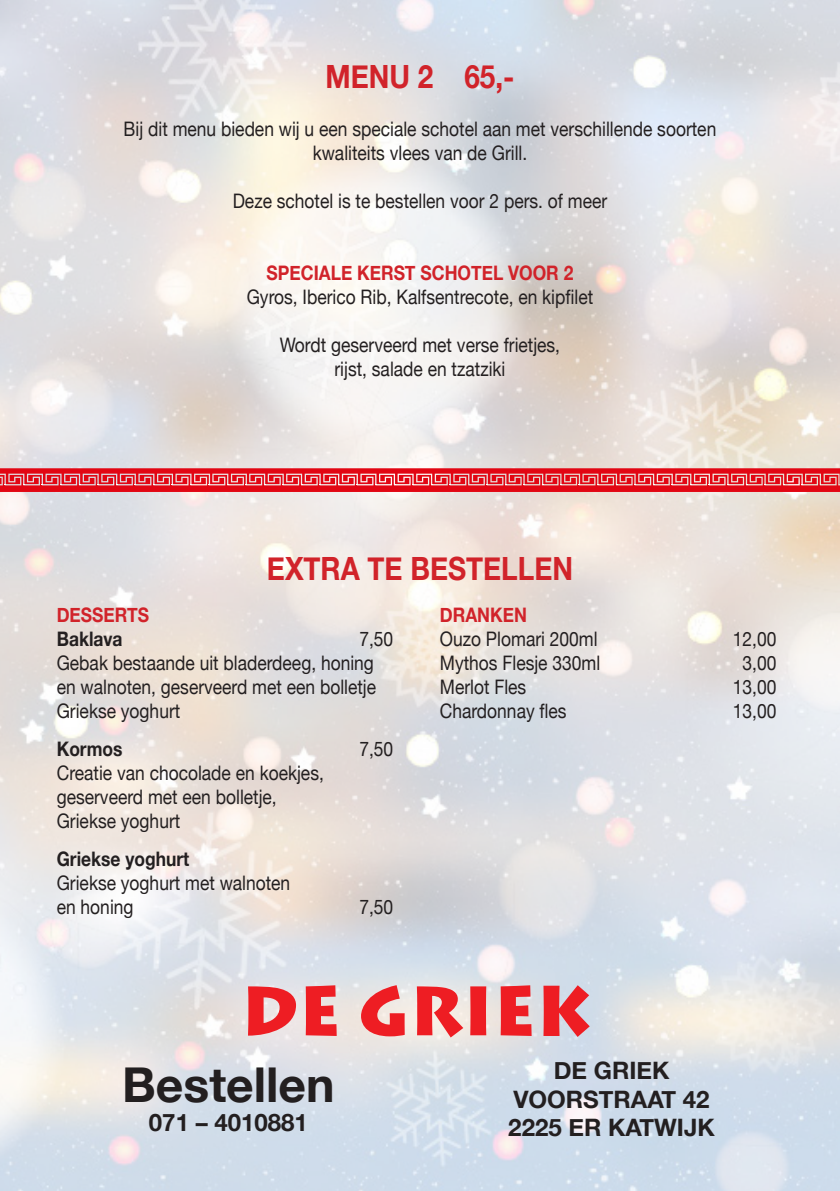
<style>
.page{position:relative;width:840px;height:1191px;background:#fff}
.page>*{position:absolute;margin:0;border:0;box-sizing:border-box;transform-origin:0 0}
.t1{font:700 48px "Helvetica Neue";color:#231f20}
.t2{font:700 32px "Helvetica Neue";color:#d1232a;scale:.87 1}
.t3{font:700 24px "Helvetica Neue";color:#231f20}
.t4{font:20px/24px "Helvetica Neue";color:#231f20;text-align:justify;scale:.87 1}
.t5{font:700 20px "Helvetica Neue";color:#d1232a;scale:.87 1}
.t6{font:700 20px "Helvetica Neue";color:#231f20;scale:.87 1}
</style>
<div class="page">
<img style="left:0;top:0;width:839px;height:1191px">
<svg style="left:248px;top:986px;width:48px;height:49px"></svg>
<svg style="left:305px;top:985px;width:31px;height:51px"></svg>
<svg style="left:361px;top:985px;width:43px;height:51px"></svg>
<svg style="left:416px;top:986px;width:47px;height:51px"></svg>
<svg style="left:470px;top:986px;width:16px;height:49px"></svg>
<svg style="left:500px;top:985px;width:31px;height:51px"></svg>
<svg style="left:543px;top:985px;width:46px;height:52px"></svg>
<svg style="left:0;top:468px;width:839px;height:24px"></svg>
<p class="t2" style="left:325px;top:51px;width:218px">MENU 2 65,-</p>
<p class="t4" style="left:124px;top:118px;width:682px">Bij dit menu bieden wij u een speciale schotel aan met verschillende soorten</p>
<p class="t4" style="left:312px;top:142px;width:248px">kwaliteits vlees van de Grill.</p>
<p class="t4" style="left:232px;top:190px;width:432px">Deze schotel is te bestellen voor 2 pers. of meer</p>
<p class="t5" style="left:266px;top:257px;width:354px">SPECIALE KERST SCHOTEL VOOR 2</p>
<p class="t4" style="left:246px;top:286px;width:399px">Gyros, Iberico Rib, Kalfsentrecote, en kipfilet</p>
<p class="t4" style="left:280px;top:334px;width:323px">Wordt geserveerd met verse frietjes,</p>
<p class="t4" style="left:334px;top:358px;width:198px">rijst, salade en tzatziki</p>
<p class="t2" style="left:267px;top:543px;width:353px">EXTRA TE BESTELLEN</p>
<p class="t5" style="left:57px;top:599px;width:107px">DESSERTS</p>
<p class="t6" style="left:57px;top:623px;width:77px">Baklava</p>
<p class="t4" style="left:359px;top:628px;width:40px">7,50</p>
<p class="t4" style="left:57px;top:652px;width:368px">Gebak bestaande uit bladerdeeg, honing en walnoten, geserveerd met een bolletje Griekse yoghurt</p>
<p class="t6" style="left:57px;top:733px;width:77px">Kormos</p>
<p class="t4" style="left:359px;top:738px;width:40px">7,50</p>
<p class="t4" style="left:57px;top:762px;width:308px">Creatie van chocolade en koekjes,</p>
<p class="t4" style="left:57px;top:786px;width:254px">geserveerd met een bolletje,</p>
<p class="t4" style="left:57px;top:810px;width:143px">Griekse yoghurt</p>
<p class="t6" style="left:57px;top:843px;width:154px">Griekse yoghurt</p>
<p class="t4" style="left:57px;top:872px;width:270px">Griekse yoghurt met walnoten</p>
<p class="t4" style="left:57px;top:896px;width:90px">en honing</p>
<p class="t4" style="left:359px;top:896px;width:40px">7,50</p>
<p class="t5" style="left:439px;top:599px;width:101px">DRANKEN</p>
<p class="t4" style="left:439px;top:628px;width:183px">Ouzo Plomari 200ml</p>
<p class="t4" style="left:732px;top:628px;width:52px">12,00</p>
<p class="t4" style="left:439px;top:652px;width:186px">Mythos Flesje 330ml</p>
<p class="t4" style="left:742px;top:652px;width:40px">3,00</p>
<p class="t4" style="left:439px;top:676px;width:101px">Merlot Fles</p>
<p class="t4" style="left:732px;top:676px;width:52px">13,00</p>
<p class="t4" style="left:439px;top:700px;width:147px">Chardonnay fles</p>
<p class="t4" style="left:732px;top:700px;width:52px">13,00</p>
<p class="t1" style="left:122px;top:1047px;width:214px">Bestellen</p>
<p class="t3" style="left:149px;top:1103px;width:160px">071 – 4010881</p>
<p class="t3" style="left:553px;top:1051px;width:117px">DE GRIEK</p>
<p class="t3" style="left:513px;top:1080px;width:198px">VOORSTRAAT 42</p>
<p class="t3" style="left:508px;top:1109px;width:208px">2225 ER KATWIJK</p>
</div>
